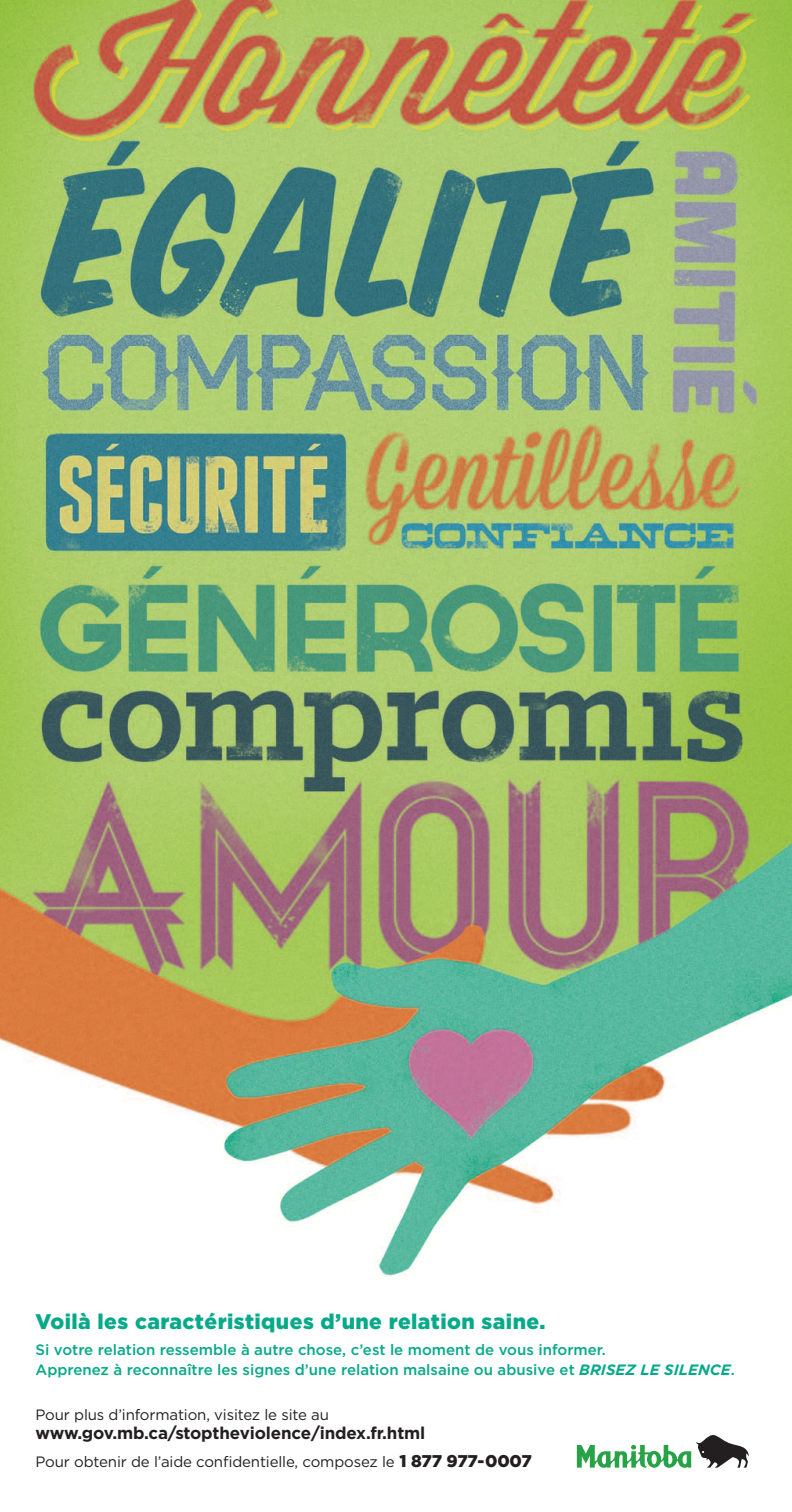
<style>
.page{position:relative;width:792px;height:1512px;background:#fff}
.page>*{position:absolute;margin:0;border:0;box-sizing:border-box;transform-origin:0 0}
.t1{font:900 21.1px "Gotham";letter-spacing:.02em;color:#06a989}
.t2{font:700 17px "Gotham";letter-spacing:-.01em;color:#231f20}
.t3{font:500 15px/19.2px "Gotham";color:#06a989}
.t4{font:15px "Gotham";letter-spacing:-.01em;color:#231f20}
.s1{font-weight:700;font-style:italic}
.s2{font-weight:900;font-size:17px}
</style>
<div class="page">
<img style="left:0;top:0;width:792px;height:1277px">
<svg style="left:577px;top:1435px;width:172px;height:33px"></svg>
<h1 class="t1" style="left:36px;top:1310px;width:512px">Voilà les caractéristiques d’une relation saine.</h1>
<p class="t3" style="left:36px;top:1340px;width:701px">Si votre relation ressemble à autre chose, c’est le moment de vous informer.<br>Apprenez à reconnaître les signes d’une relation malsaine ou abusive et <span class="s1">BRISEZ LE SILENCE</span>.</p>
<p class="t4" style="left:36px;top:1406px;width:295px">Pour plus d’information, visitez le site au</p>
<p class="t2" style="left:36px;top:1423px;width:391px">www.gov.mb.ca/stoptheviolence/index.fr.html</p>
<p class="t4" style="left:36px;top:1453px;width:498px">Pour obtenir de l’aide confidentielle, composez le <span class="s2">1 877 977-0007</span></p>
</div>
